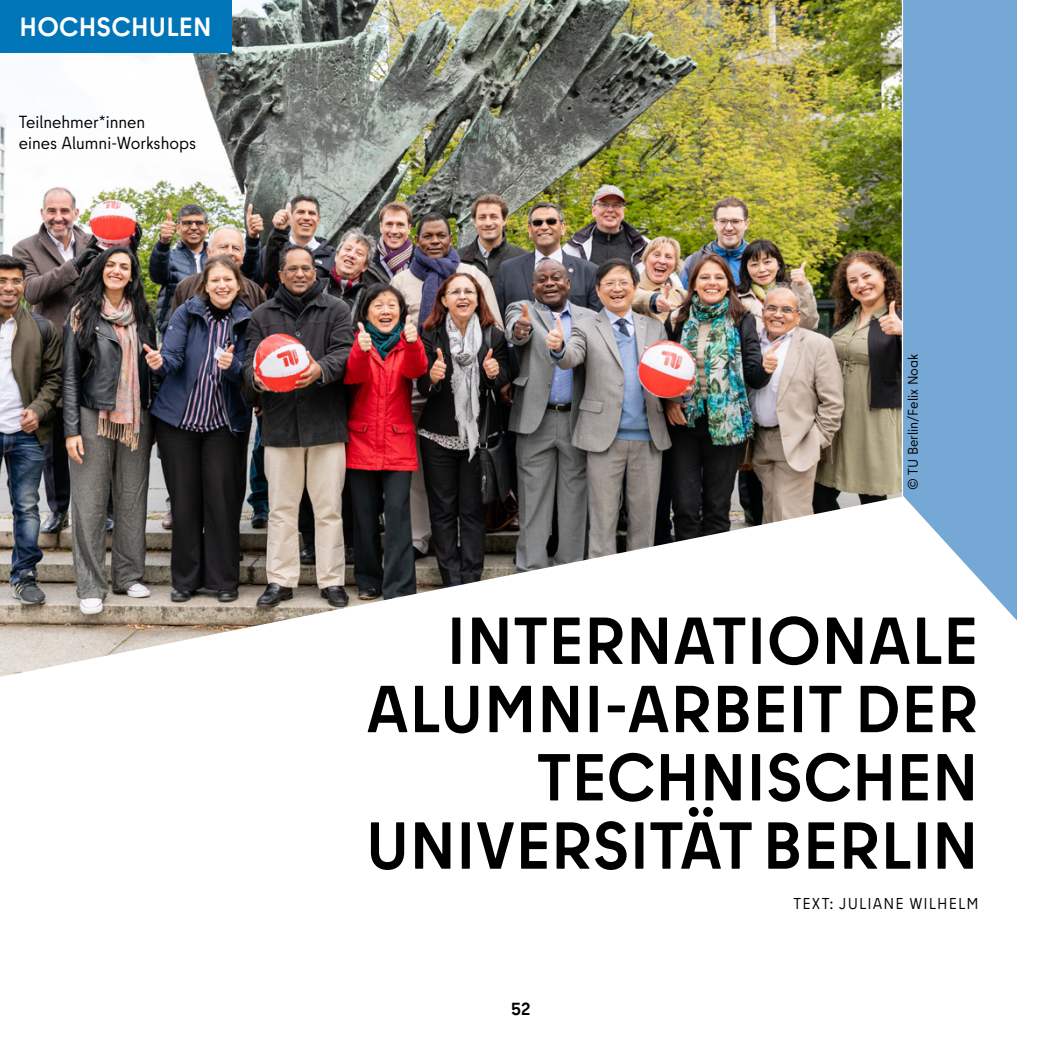
<style>
.page{position:relative;width:1042px;height:1042px;background:#fff}
.page>*{position:absolute;margin:0;border:0;box-sizing:border-box;transform-origin:0 0}
.t1{font:700 66.33px/68.2px "Berlin Type";letter-spacing:.01em;color:#000;text-align:right}
.t2{font:700 26.43px "Berlin Type";letter-spacing:.01em;color:#fff}
.t3{font:17.5px/21px "Berlin Type";color:#000}
.t4{font:700 17.5px "Berlin Type";color:#000}
.t5{font:15.75px "Berlin Type";letter-spacing:.065em;color:#000}
.t6{font:14px "Berlin Type";color:#000}
</style>
<div class="page">
<svg style="left:903px;top:0;width:114px;height:621px;fill:#76a8d5"></svg>
<img style="left:0;top:0;width:902px;height:677px">
<div style="left:0;top:0;width:231px;height:53px;background:#0076b8"></div>
<p class="t2" style="left:20px;top:10px;width:193px">HOCHSCHULEN</p>
<p class="t3" style="left:19px;top:111px;width:179px">Teilnehmer*innen<br>eines Alumni-Workshops</p>
<p class="t6" style="left:904px;top:490px;width:137px;rotate:-90deg">© TU Berlin/Felix Noak</p>
<p class="t1" style="left:366px;top:607px;width:614px">INTERNATIONALE<br>ALUMNI-ARBEIT DER<br>TECHNISCHEN<br>UNIVERSITÄT BERLIN</p>
<p class="t5" style="left:793px;top:893px;width:186px">TEXT: JULIANE WILHELM</p>
<p class="t4" style="left:511px;top:997px;width:21px">52</p>
</div>
